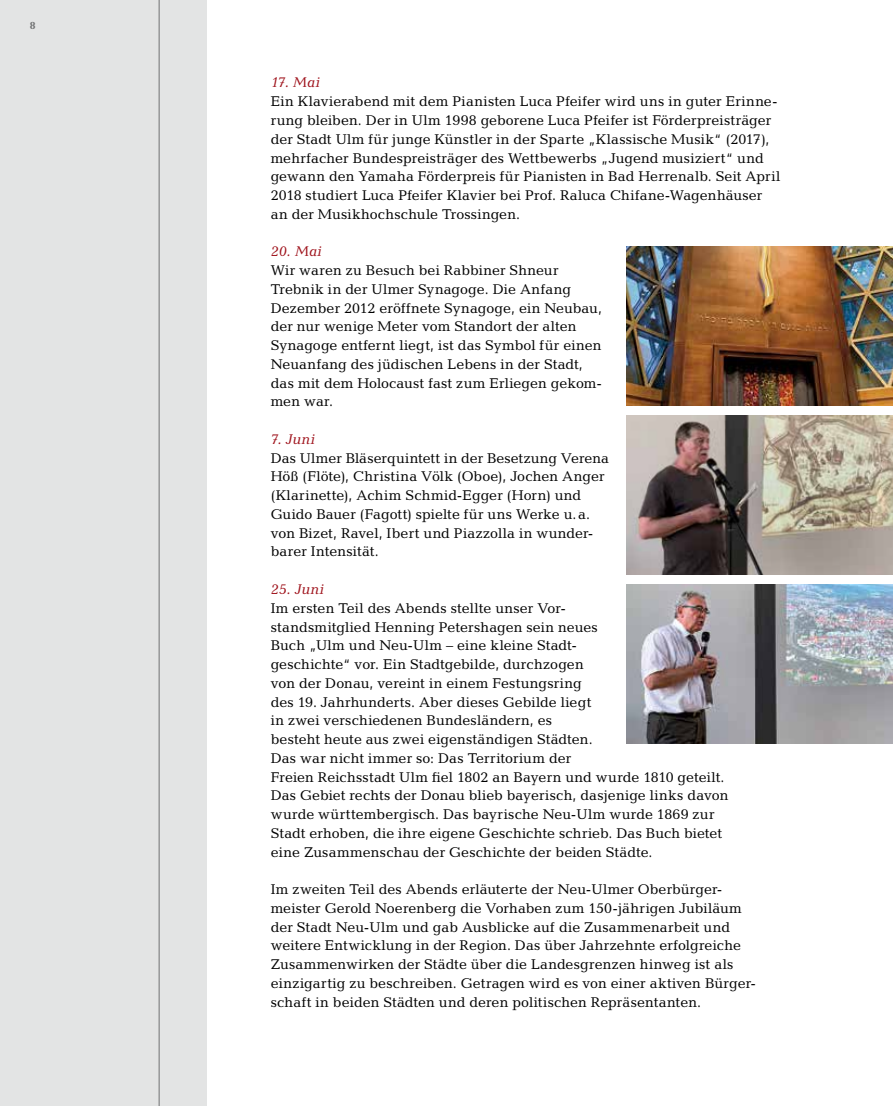
<style>
.page{position:relative;width:893px;height:1106px;background:#fff}
.page>*{position:absolute;margin:0;border:0;box-sizing:border-box;transform-origin:0 0}
.t1{font:14.25px/18.8px "Candida";letter-spacing:.01em;color:#000}
.t2{font:italic 14.25px "Candida";letter-spacing:.01em;color:#9f131c}
.t3{font:700 10.5px "Candida";color:#707172}
</style>
<div class="page">
<hr style="left:892px;top:0;width:1px;height:1106px;background:#e3e4e4">
<div style="left:0;top:0;width:206px;height:1106px;background:#e3e4e4"></div>
<hr style="left:159px;top:0;width:1px;height:1106px;background:#707172">
<img style="left:626px;top:246px;width:267px;height:159px">
<img style="left:626px;top:415px;width:267px;height:159px">
<img style="left:626px;top:584px;width:267px;height:159px">
<p class="t3" style="left:30px;top:20px;width:7px">8</p>
<p class="t2" style="left:271px;top:74px;width:50px">17. Mai</p>
<p class="t1" style="left:271px;top:92px;width:511px">Ein Klavierabend mit dem Pianisten Luca Pfeifer wird uns in guter Erinne&shy;rung bleiben. Der in Ulm 1998 geborene Luca Pfeifer ist Förderpreisträger der Stadt Ulm für junge Künstler in der Sparte „Klassische Musik“ (2017), mehrfacher Bundespreisträger des Wettbewerbs „Jugend musiziert“ und gewann den Yamaha Förderpreis für Pianisten in Bad Herrenalb. Seit April 2018 studiert Luca Pfeifer Klavier bei Prof. Raluca Chifane-Wagenhäuser an der Musikhochschule Trossingen.</p>
<p class="t2" style="left:271px;top:243px;width:52px">20. Mai</p>
<p class="t1" style="left:271px;top:261px;width:333px">Wir waren zu Besuch bei Rabbiner Shneur Trebnik in der Ulmer Synagoge. Die Anfang Dezember 2012 eröffnete Synagoge, ein Neubau, der nur wenige Meter vom Standort der alten Synagoge entfernt liegt, ist das Symbol für einen Neuanfang des jüdischen Lebens in der Stadt, das mit dem Holocaust fast zum Erliegen gekom&shy;men war.</p>
<p class="t2" style="left:271px;top:431px;width:46px">7. Juni</p>
<p class="t1" style="left:271px;top:448px;width:340px">Das Ulmer Bläserquintett in der Besetzung Verena Höß (Flöte), Christina Völk (Oboe), Jochen Anger (Klarinette), Achim Schmid-Egger (Horn) und Guido Bauer (Fagott) spielte für uns Werke u.a. von Bizet, Ravel, Ibert und Piazzolla in wunder&shy;barer Intensität.</p>
<p class="t2" style="left:271px;top:581px;width:54px">25. Juni</p>
<p class="t1" style="left:271px;top:598px;width:459px">Im ersten Teil des Abends stellte unser Vor-<br>standsmitglied Henning Petershagen sein neues<br>Buch „Ulm und Neu-Ulm – eine kleine Stadt-<br>geschichte“ vor. Ein Stadtgebilde, durchzogen<br>von der Donau, vereint in einem Festungsring<br>des 19. Jahrhunderts. Aber dieses Gebilde liegt<br>in zwei verschiedenen Bundesländern, es<br>besteht heute aus zwei eigenständigen Städten.<br>Das war nicht immer so: Das Territorium der<br>Freien Reichsstadt Ulm fiel 1802 an Bayern und wurde 1810 geteilt.<br>Das Gebiet rechts der Donau blieb bayerisch, dasjenige links davon wurde württembergisch. Das bayrische Neu-Ulm wurde 1869 zur Stadt erhoben, die ihre eigene Geschichte schrieb. Das Buch bietet eine Zusammenschau der Geschichte der beiden Städte.</p>
<p class="t1" style="left:271px;top:880px;width:487px">Im zweiten Teil des Abends erläuterte der Neu-Ulmer Oberbürger&shy;meister Gerold Noerenberg die Vorhaben zum 150-jährigen Jubiläum der Stadt Neu-Ulm und gab Ausblicke auf die Zusammenarbeit und weitere Entwicklung in der Region. Das über Jahrzehnte erfolgreiche Zusammenwirken der Städte über die Landesgrenzen hinweg ist als einzigartig zu beschreiben. Getragen wird es von einer aktiven Bürger&shy;schaft in beiden Städten und deren politischen Repräsentanten.</p>
</div>
